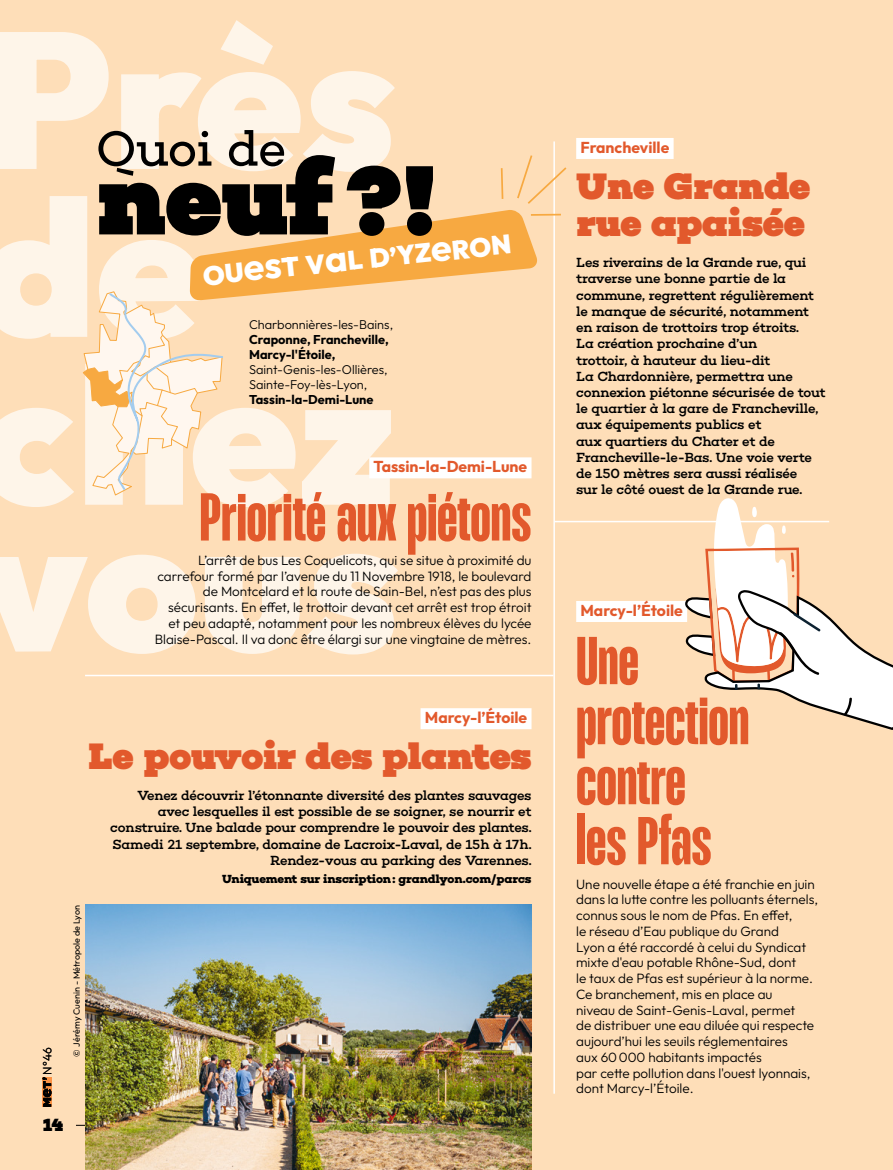
<style>
.page{position:relative;width:893px;height:1170px;background:#fff}
.page>*{position:absolute;margin:0;border:0;box-sizing:border-box;transform-origin:0 0}
.meT_QUOI-DE-NEUF{font:900 100.2px "Choplin";color:#000}
.meT_PDCV_titre-mango_H3{font:700 67.5px/60px "Mango Grotesque";color:#e2592c}
.meT_QUOI-DE-NEUF-2{font:50.1px "Choplin";letter-spacing:-.02em;color:#000}
.meT_PDCV_titre-choplin_H3{font:900 37.5px/37.5px "Choplin";letter-spacing:-.01em;color:#e2592c}
.t1{font:900 26.55px "Outfit";color:#fff}
.t2{font:900 18px "Choplin";color:#000}
.meT_PDCV_surtitre-localite{font:700 15.75px "Outfit";color:#e2592c}
.meT_COURANT{font:300 13.5px/15.8px "Outfit";color:#000}
.meT_COURANT-Choplin{font:500 13.5px/16.2px "Choplin";letter-spacing:-.02em;color:#000}
.t3{font:300 12.75px/15px "Outfit";color:#000}
.meT_PDCV_infos-pratiques{font:700 12px "Choplin";letter-spacing:-.015em;color:#000}
.t4{font:300 12px "Outfit";color:#000}
.t5{font:9px "Outfit";color:#000}
.s1{font-weight:700;font-size:37.95px}
.s2{font-size:25.8px}
.s3{font-weight:700}
</style>
<div class="page">
<div style="left:0;top:0;width:892px;height:1169px;background:#fedeb8"></div>
<hr style="left:553px;top:141px;width:2px;height:952px;background:#fff">
<svg style="left:0;top:553px;width:398px;height:101px"></svg>
<svg style="left:1px;top:496px;width:389px;height:11px;fill:#fef5e9"></svg>
<svg style="left:0;top:20px;width:395px;height:133px"></svg>
<svg style="left:0;top:153px;width:567px;height:343px"></svg>
<hr style="left:531px;top:214px;width:30px;height:2px;background:#f7a941">
<div style="left:576px;top:601px;width:111px;height:21px;background:#fff"></div>
<div style="left:369px;top:457px;width:162px;height:21px;background:#fff"></div>
<div style="left:576px;top:138px;width:98px;height:21px;background:#fff"></div>
<div style="left:421px;top:708px;width:110px;height:21px;background:#fff"></div>
<hr style="left:554px;top:521px;width:275px;height:1px;background:#fff">
<hr style="left:85px;top:674px;width:468px;height:2px;background:#fff">
<svg style="left:683px;top:497px;width:210px;height:234px"></svg>
<svg style="left:43px;top:1077px;width:8px;height:29px"></svg>
<img style="left:85px;top:904px;width:446px;height:265px">
<h1 class="meT_QUOI-DE-NEUF-2" style="left:96px;top:119px;width:192px">Quoi de</h1>
<h1 class="meT_QUOI-DE-NEUF" style="left:96px;top:139px;width:342px">neuf?!</h1>
<p class="t1" style="left:201px;top:258px;width:311px;rotate:-6deg">ou<span class="s1">es</span>t v<span class="s1">a</span>l d<span class="s2">’</span>yz<span class="s1">e</span>ron</p>
<p class="t3" style="left:249px;top:317px;width:146px">Charbonnières-les-Bains,<br><span class="s3">Craponne, Francheville,<br>Marcy-l'Étoile,<br></span>Saint-Genis-les-Ollières,<br>Sainte-Foy-lès-Lyon,<br><span class="s3">Tassin-la-Demi-Lune</span></p>
<h2 class="meT_PDCV_surtitre-localite" style="left:373px;top:456px;width:155px">Tassin-la-Demi-Lune</h2>
<h3 class="meT_PDCV_titre-mango_H3" style="left:200px;top:490px;width:333px">Priorité aux piétons</h3>
<p class="meT_COURANT" style="left:155px;top:552px;width:378px;text-align:right">L’arrêt de bus Les Coquelicots, qui se situe à proximité du carrefour formé par l’avenue du 11 Novembre 1918, le boulevard de Montcelard et la route de Sain-Bel, n’est pas des plus sécurisants. En effet, le trottoir devant cet arrêt est trop étroit et peu adapté, notamment pour les nombreux élèves du lycée Blaise-Pascal. Il va donc être élargi sur une vingtaine de mètres.</p>
<p class="t4" style="left:40px;top:1074px;width:29px;rotate:-90deg">N°46</p>
<h2 class="meT_PDCV_surtitre-localite" style="left:425px;top:706px;width:104px">Marcy-l’Étoile</h2>
<h3 class="meT_PDCV_titre-choplin_H3" style="left:88px;top:737px;width:445px">Le pouvoir des plantes</h3>
<p class="meT_COURANT-Choplin" style="left:110px;top:787px;width:423px;text-align:right">Venez découvrir l’étonnante diversité des plantes sauvages avec lesquelles il est possible de se soigner, se nourrir et construire. Une balade pour comprendre le pouvoir des plantes.<br>Samedi 21 septembre, domaine de Lacroix-Laval, de 15h à 17h.<br>Rendez-vous au parking des Varennes.</p>
<p class="meT_PDCV_infos-pratiques" style="left:222px;top:871px;width:311px">Uniquement sur inscription: grandlyon.com/parcs</p>
<p class="t5" style="left:71px;top:1056px;width:153px;rotate:-90deg">© Jérémy Cuenin - Métropole de Lyon</p>
<h3 class="t2" style="left:43px;top:1113px;width:23px">14</h3>
<h2 class="meT_PDCV_surtitre-localite" style="left:580px;top:137px;width:90px">Francheville</h2>
<h3 class="meT_PDCV_titre-choplin_H3" style="left:576px;top:167px;width:236px">Une Grande rue apaisée</h3>
<p class="meT_COURANT-Choplin" style="left:576px;top:254px;width:251px">Les riverains de la Grande rue, qui traverse une bonne partie de la commune, regrettent régulièrement le manque de sécurité, notamment en raison de trottoirs trop étroits.<br>La création prochaine d’un<br>trottoir, à hauteur du lieu-dit<br>La Chardonnière, permettra une connexion piétonne sécurisée de tout le quartier à la gare de Francheville, aux équipements publics et<br>aux quartiers du Chater et de Francheville-le-Bas. Une voie verte de 150 mètres sera aussi réalisée<br>sur le côté ouest de la Grande rue.</p>
<h2 class="meT_PDCV_surtitre-localite" style="left:580px;top:599px;width:104px">Marcy-l’Étoile</h2>
<h3 class="meT_PDCV_titre-mango_H3" style="left:576px;top:634px;width:175px">Une protection contre lesPfas</h3>
<p class="meT_COURANT" style="left:576px;top:876px;width:243px">Une nouvelle étape a été franchie en juin dans la lutte contre les polluants éternels, connus sous le nom de Pfas. En effet,<br>le réseau d’Eau publique du Grand<br>Lyon a été raccordé à celui du Syndicat mixte d'eau potable Rhône-Sud, dont<br>le taux de Pfas est supérieur à la norme.<br>Ce branchement, mis en place au<br>niveau de Saint-Genis-Laval, permet<br>de distribuer une eau diluée qui respecte aujourd’hui les seuils réglementaires<br>aux 60000 habitants impactés<br>par cette pollution dans l'ouest lyonnais, dont Marcy-l’Étoile.</p>
</div>
